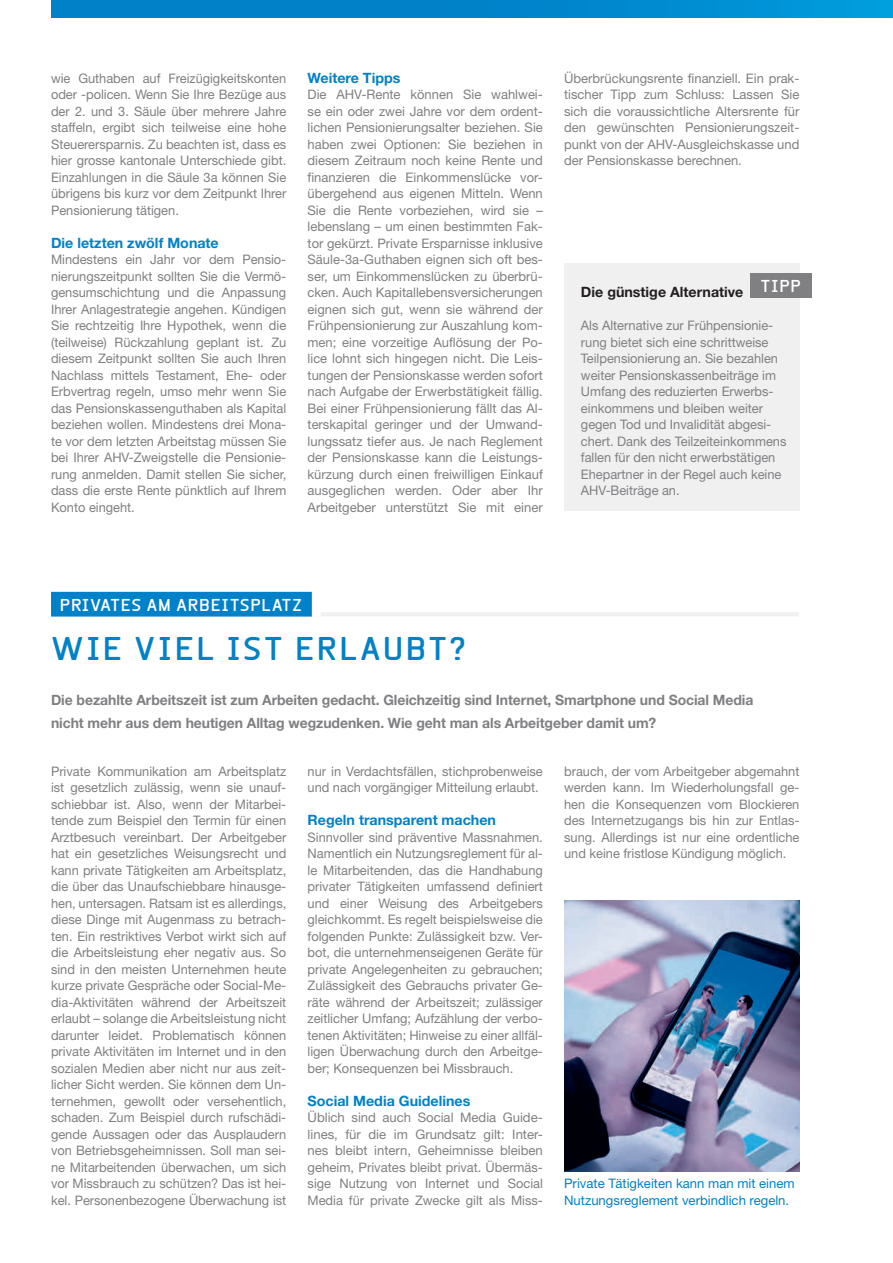
<style>
.page{position:relative;width:893px;height:1263px;background:#fff}
.page>*{position:absolute;margin:0;border:0;box-sizing:border-box;transform-origin:0 0}
.t1{font:700 31.5px "Beta Sans";letter-spacing:.075em;color:#0081c8}
.t2{font:700 16.5px "Beta Sans";letter-spacing:.04em;color:#fff}
.t3{font:700 14.25px/22.5px "Helvetica Neue LT Std";letter-spacing:-.005em;color:#808083}
.t4{font:700 14.25px "Helvetica Neue LT Std";color:#0081c8}
.t5{font:700 14.25px "Helvetica Neue LT Std";color:#231f20}
.t6{font:13.2px/16.5px "Helvetica Neue LT Std";color:#808083;text-align:justify}
.t7{font:13.2px/16.5px "Helvetica Neue LT Std";color:#0081c8}
</style>
<div class="page">
<div style="left:51px;top:0;width:842px;height:17px;background:linear-gradient(to right,#007ac3,#0095d8)"></div>
<div style="left:564px;top:264px;width:235px;height:247px;background:#f0f0f1"></div>
<div style="left:750px;top:274px;width:62px;height:24px;background:#808083"></div>
<div style="left:51px;top:592px;width:261px;height:25px;background:#0081c8"></div>
<hr style="left:321px;top:612px;width:478px;height:4px;background:#f0f0f1">
<img style="left:564px;top:901px;width:235px;height:271px">
<p class="t6" style="left:51px;top:69px;width:237px">wie Guthaben auf Freizügigkeitskonten oder -policen. Wenn Sie Ihre Bezüge aus der 2. und 3. Säule über mehrere Jahre staffeln, ergibt sich teilweise eine hohe Steuerersparnis. Zu beachten ist, dass es hier grosse kantonale Unterschiede gibt.<br>Einzahlungen in die Säule 3a können Sie übrigens bis kurz vor dem Zeitpunkt Ihrer Pensionierung tätigen.</p>
<p class="t4" style="left:51px;top:234px;width:169px">Die letzten zwölf Monate</p>
<p class="t6" style="left:51px;top:251px;width:237px">Mindestens ein Jahr vor dem Pensio&shy;nierungszeitpunkt sollten Sie die Vermö&shy;gensumschichtung und die Anpassung Ihrer Anlagestrategie angehen. Kündigen Sie rechtzeitig Ihre Hypothek, wenn die (teilweise) Rückzahlung geplant ist. Zu diesem Zeitpunkt sollten Sie auch Ihren Nachlass mittels Testament, Ehe- oder Erbvertrag regeln, umso mehr wenn Sie das Pensionskassenguthaben als Kapital beziehen wollen. Mindestens drei Mona&shy;te vor dem letzten Arbeitstag müssen Sie bei Ihrer AHV-Zweigstelle die Pensionie&shy;rung anmelden. Damit stellen Sie sicher, dass die erste Rente pünktlich auf Ihrem Konto eingeht.</p>
<p class="t4" style="left:308px;top:69px;width:94px">Weitere Tipps</p>
<p class="t6" style="left:308px;top:86px;width:237px">Die AHV-Rente können Sie wahlwei&shy;se ein oder zwei Jahre vor dem ordent&shy;lichen Pensionierungsalter beziehen. Sie haben zwei Optionen: Sie beziehen in diesem Zeitraum noch keine Rente und finanzieren die Einkommenslücke vor&shy;übergehend aus eigenen Mitteln. Wenn Sie die Rente vorbeziehen, wird sie – lebenslang – um einen bestimmten Fak&shy;tor gekürzt. Private Ersparnisse inklusive Säule-3a-Guthaben eignen sich oft bes&shy;ser, um Einkommenslücken zu überbrü&shy;cken. Auch Kapitallebensversicherungen eignen sich gut, wenn sie während der Frühpensionierung zur Auszahlung kom&shy;men; eine vorzeitige Auflösung der Po&shy;lice lohnt sich hingegen nicht. Die Leis&shy;tungen der Pensionskasse werden sofort nach Aufgabe der Erwerbstätigkeit fällig.<br>Bei einer Frühpensionierung fällt das Al&shy;terskapital geringer und der Umwand&shy;lungssatz tiefer aus. Je nach Reglement der Pensionskasse kann die Leistungs&shy;kürzung durch einen freiwilligen Einkauf ausgeglichen werden. Oder aber Ihr Arbeitgeber unterstützt Sie mit einer</p>
<p class="t6" style="left:564px;top:69px;width:237px">Überbrückungsrente finanziell. Ein prak&shy;tischer Tipp zum Schluss: Lassen Sie sich die voraussichtliche Altersrente für den gewünschten Pensionierungszeit&shy;punkt von der AHV-Ausgleichskasse und der Pensionskasse berechnen.</p>
<p class="t2" style="left:760px;top:276px;width:42px">TIPP</p>
<p class="t5" style="left:581px;top:283px;width:164px">Die günstige Alternative</p>
<p class="t6" style="left:581px;top:317px;width:207px;text-align:left">Als Alternative zur Frühpensionie&shy;rung bietet sich eine schrittweise Teilpensionierung an. Sie bezahlen weiter Pensionskassenbeiträge im Umfang des reduzierten Erwerbs&shy;einkommens und bleiben weiter gegen Tod und Invalidität abgesi&shy;chert. Dank des Teilzeiteinkommens fallen für den nicht erwerbstätigen Ehepartner in der Regel auch keine AHV-Beiträge an.</p>
<p class="t2" style="left:60px;top:595px;width:244px">PRIVATES AM ARBEITSPLATZ</p>
<h1 class="t1" style="left:51px;top:630px;width:417px">WIE VIEL IST ERLAUBT?</h1>
<p class="t3" style="left:51px;top:688px;width:704px">Die bezahlte Arbeitszeit ist zum Arbeiten gedacht. Gleichzeitig sind Internet, Smartphone und Social Media nicht mehr aus dem heutigen Alltag wegzudenken. Wie geht man als Arbeitgeber damit um?</p>
<p class="t6" style="left:308px;top:762px;width:237px">nur in Verdachtsfällen, stichprobenweise und nach vorgängiger Mitteilung erlaubt.</p>
<p class="t4" style="left:308px;top:811px;width:190px">Regeln transparent machen</p>
<p class="t6" style="left:308px;top:828px;width:237px">Sinnvoller sind präventive Massnahmen.<br>Namentlich ein Nutzungsreglement für al&shy;le Mitarbeitenden, das die Handhabung privater Tätigkeiten umfassend definiert und einer Weisung des Arbeitgebers gleichkommt. Es regelt beispielsweise die folgenden Punkte: Zulässigkeit bzw. Ver&shy;bot, die unternehmenseigenen Geräte für private Angelegenheiten zu gebrauchen; Zulässigkeit des Gebrauchs privater Ge&shy;räte während der Arbeitszeit; zulässiger zeitlicher Umfang; Aufzählung der verbo&shy;tenen Aktivitäten; Hinweise zu einer allfäl&shy;ligen Überwachung durch den Arbeitge&shy;ber; Konsequenzen bei Missbrauch.</p>
<p class="t4" style="left:308px;top:1092px;width:164px">Social Media Guidelines</p>
<p class="t6" style="left:308px;top:1109px;width:237px">Üblich sind auch Social Media Guide&shy;lines, für die im Grundsatz gilt: Inter&shy;nes bleibt intern, Geheimnisse bleiben geheim, Privates bleibt privat. Übermäs&shy;sige Nutzung von Internet und Social Media für private Zwecke gilt als Miss-</p>
<p class="t6" style="left:564px;top:762px;width:237px">brauch, der vom Arbeitgeber abgemahnt werden kann. Im Wiederholungsfall ge&shy;hen die Konsequenzen vom Blockieren des Internetzugangs bis hin zur Entlas&shy;sung. Allerdings ist nur eine ordentliche und keine fristlose Kündigung möglich.</p>
<p class="t6" style="left:51px;top:762px;width:237px">Private Kommunikation am Arbeitsplatz ist gesetzlich zulässig, wenn sie unauf&shy;schiebbar ist. Also, wenn der Mitarbei&shy;tende zum Beispiel den Termin für einen Arztbesuch vereinbart. Der Arbeitgeber hat ein gesetzliches Weisungsrecht und kann private Tätigkeiten am Arbeitsplatz, die über das Unaufschiebbare hinausge&shy;hen, untersagen. Ratsam ist es allerdings, diese Dinge mit Augenmass zu betrach&shy;ten. Ein restriktives Verbot wirkt sich auf die Arbeitsleistung eher negativ aus. So sind in den meisten Unternehmen heute kurze private Gespräche oder Social-Me&shy;dia-Aktivitäten während der Arbeitszeit erlaubt – solange die Arbeitsleistung nicht darunter leidet. Problematisch können private Aktivitäten im Internet und in den sozialen Medien aber nicht nur aus zeit&shy;licher Sicht werden. Sie können dem Un&shy;ternehmen, gewollt oder versehentlich, schaden. Zum Beispiel durch rufschädi&shy;gende Aussagen oder das Ausplaudern von Betriebsgeheimnissen. Soll man sei&shy;ne Mitarbeitenden überwachen, um sich vor Missbrauch zu schützen? Das ist hei&shy;kel. Personenbezogene Überwachung ist</p>
<p class="t7" style="left:564px;top:1175px;width:232px">Private Tätigkeiten kann man mit einem<br>Nutzungsreglement verbindlich regeln.</p>
</div>
